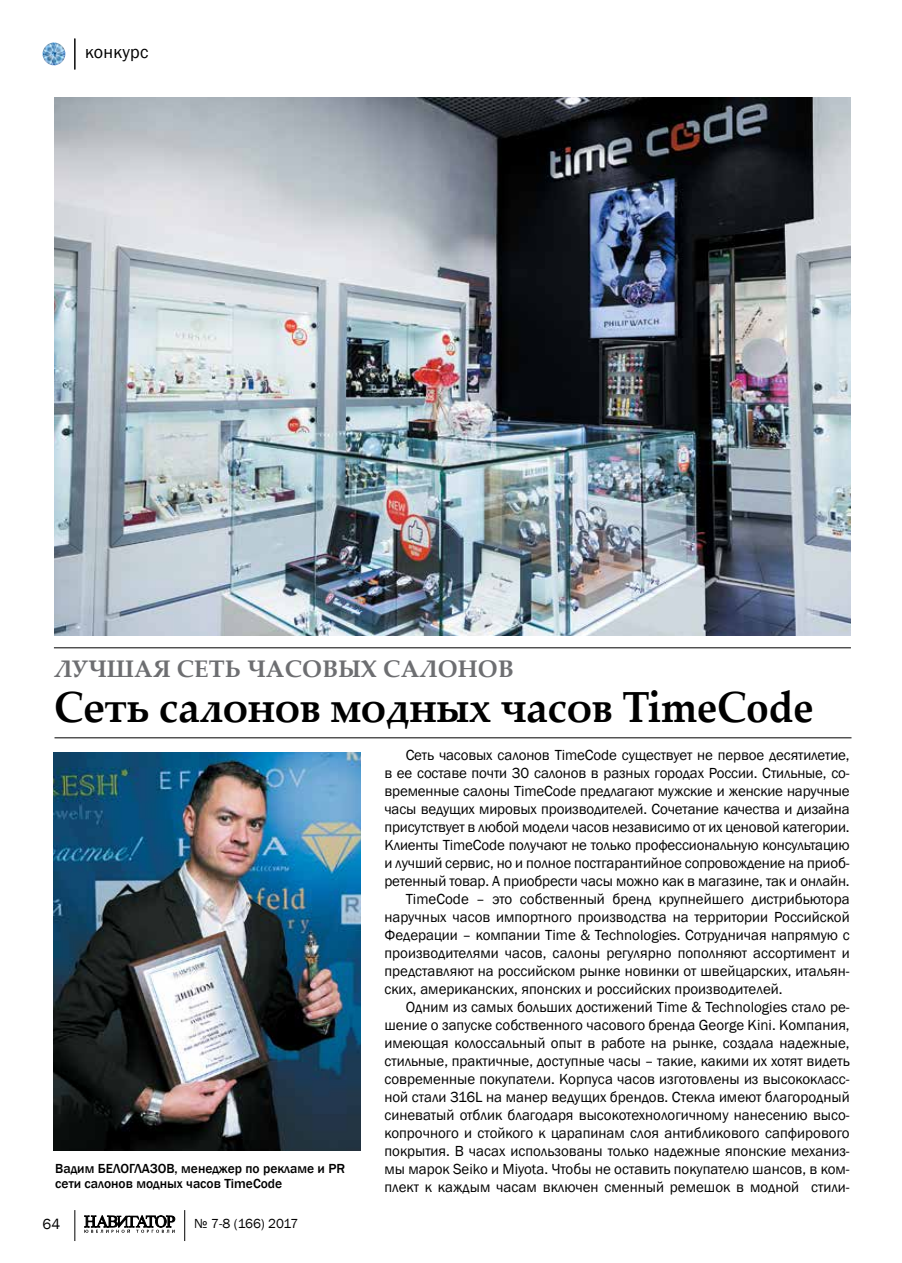
<style>
.page{position:relative;width:902px;height:1263px;background:#fff}
.page>*{position:absolute;margin:0;border:0;box-sizing:border-box;transform-origin:0 0}
.t1{font:700 43.5px "Palatino Linotype";letter-spacing:-.01em;color:#000;scale:.94 1}
.t2{font:700 24px "Palatino Linotype";letter-spacing:.005em;color:#6d6e71}
.t3{font:18px "Franklin Gothic";letter-spacing:.02em;color:#000}
.t4{font:15px "Franklin Gothic";color:#000}
.t5{font:500 13.5px/15px "Franklin Gothic";color:#000}
.t6{font:13.5px "Franklin Gothic";letter-spacing:-.03em;color:#000}
</style>
<div class="page">
<img style="left:43px;top:43px;width:22px;height:22px;border-radius:11px">
<svg style="left:84px;top:1215px;width:91px;height:18px"></svg>
<hr style="left:184px;top:1210px;width:1px;height:31px;background:#000">
<hr style="left:74px;top:1210px;width:1px;height:31px;background:#000">
<hr style="left:74px;top:39px;width:1px;height:30px;background:#000">
<img style="left:54px;top:98px;width:796px;height:538px">
<img style="left:54px;top:752px;width:306px;height:398px">
<hr style="left:54px;top:737px;width:797px;height:1px;background:#000">
<hr style="left:54px;top:647px;width:796px;height:1px;background:#000">
<p class="t3" style="left:85px;top:41px;width:65px">конкурс</p>
<h2 class="t2" style="left:54px;top:652px;width:461px">Лучшая сеть часовых салонов</h2>
<h1 class="t1" style="left:54px;top:677px;width:809px">Сеть салонов модных часов TimeCode</h1>
<p class="t5" style="left:55px;top:1161px;width:291px">Вадим Белоглазов, менеджер по рекламе и PR сети салонов модных часов TimeCode</p>
<p class="t4" style="left:43px;top:1214px;width:19px">64</p>
<p class="t6" style="left:194px;top:1215px;width:106px">№ 7-8 (166) 2017</p>
<p class="t4" style="left:405px;top:746px;width:445px">Сеть часовых салонов TimeCode существует не первое десятилетие,</p>
<p class="t4" style="left:384px;top:764px;width:466px">в ее составе почти 30 салонов в разных городах России. Стильные, со-</p>
<p class="t4" style="left:384px;top:782px;width:466px">временные салоны TimeCode предлагают мужские и женские наручные</p>
<p class="t4" style="left:384px;top:800px;width:466px">часы ведущих мировых производителей. Сочетание качества и дизайна</p>
<p class="t4" style="left:384px;top:818px;width:466px">присутствует в любой модели часов независимо от их ценовой категории.</p>
<p class="t4" style="left:384px;top:836px;width:466px">Клиенты TimeCode получают не только профессиональную консультацию</p>
<p class="t4" style="left:384px;top:854px;width:466px">и лучший сервис, но и полное постгарантийное сопровождение на приоб-</p>
<p class="t4" style="left:384px;top:872px;width:466px">ретенный товар. А приобрести часы можно как в магазине, так и онлайн.</p>
<p class="t4" style="left:405px;top:890px;width:445px">TimeCode – это собственный бренд крупнейшего дистрибьютора</p>
<p class="t4" style="left:384px;top:908px;width:466px">наручных часов импортного производства на территории Российской</p>
<p class="t4" style="left:384px;top:926px;width:466px">Федерации – компании Time &amp; Technologies. Сотрудничая напрямую с</p>
<p class="t4" style="left:384px;top:944px;width:466px">производителями часов, салоны регулярно пополняют ассортимент и</p>
<p class="t4" style="left:384px;top:962px;width:466px">представляют на российском рынке новинки от швейцарских, итальян-</p>
<p class="t4" style="left:384px;top:980px;width:399px">ских, американских, японских и российских производителей.</p>
<p class="t4" style="left:405px;top:998px;width:445px">Одним из самых больших достижений Time &amp; Technologies стало ре-</p>
<p class="t4" style="left:384px;top:1016px;width:466px">шение о запуске собственного часового бренда George Kini. Компания,</p>
<p class="t4" style="left:384px;top:1034px;width:466px">имеющая колоссальный опыт в работе на рынке, создала надежные,</p>
<p class="t4" style="left:384px;top:1052px;width:466px">стильные, практичные, доступные часы – такие, какими их хотят видеть</p>
<p class="t4" style="left:384px;top:1070px;width:466px">современные покупатели. Корпуса часов изготовлены из высококласс-</p>
<p class="t4" style="left:384px;top:1088px;width:466px">ной стали 316L на манер ведущих брендов. Стекла имеют благородный</p>
<p class="t4" style="left:384px;top:1106px;width:466px">синеватый отблик благодаря высокотехнологичному нанесению высо-</p>
<p class="t4" style="left:384px;top:1124px;width:466px">копрочного и стойкого к царапинам слоя антибликового сапфирового</p>
<p class="t4" style="left:384px;top:1142px;width:466px">покрытия. В часах использованы только надежные японские механиз-</p>
<p class="t4" style="left:384px;top:1160px;width:466px">мы марок Seiko и Miyota. Чтобы не оставить покупателю шансов, в ком-</p>
<p class="t4" style="left:384px;top:1178px;width:466px">плект к каждым часам включен сменный ремешок в модной стили-</p>
</div>
